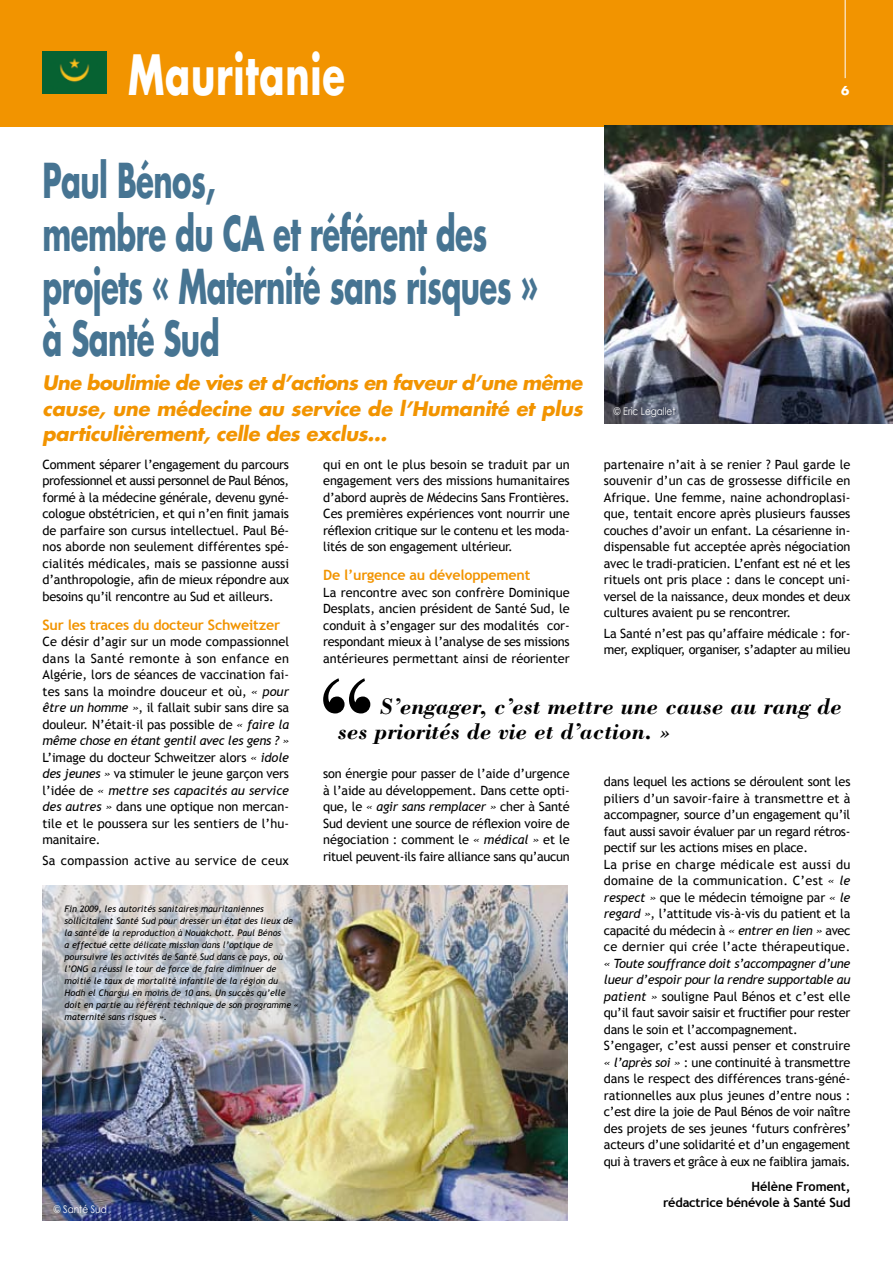
<style>
.page{position:relative;width:893px;height:1263px;background:#fff}
.page>*{position:absolute;margin:0;border:0;box-sizing:border-box;transform-origin:0 0}
.t1{font:700 54px "Futura";letter-spacing:.02em;color:#fff;scale:.68 1}
.t2{font:700 46.8px/52.5px "Futura";letter-spacing:-.02em;color:#467492;scale:.62 1}
.t3{font:italic 700 23.25px/24.8px "Bodoni";color:#000}
.t4{font:italic 700 19.5px/25.5px "Futura";letter-spacing:-.02em;color:#f29400;text-align:justify}
.t5{font:700 14.25px "Trebuchet MS";letter-spacing:-.015em;color:#f29400}
.t6{font:12.75px/16.5px "Trebuchet MS";letter-spacing:-.015em;color:#000;text-align:justify}
.t7{font:700 12.75px/16.5px "Trebuchet MS";letter-spacing:-.015em;color:#000;text-align:right}
.t8{font:12.75px "Trebuchet MS";letter-spacing:.025em;color:#000}
.t9{font:700 12px "Futura";color:#fff}
.t10{font:10.5px "Century Gothic";color:#fff;scale:.85 1}
.t11{font:italic 9px/12px "Trebuchet MS";color:#000}
.s1{font-style:italic}
</style>
<div class="page">
<div style="left:0;top:0;width:893px;height:126px;background:#f29400"></div>
<img style="left:43px;top:886px;width:525px;height:334px">
<svg style="left:42px;top:885px;width:285px;height:166px"></svg>
<img style="left:604px;top:126px;width:289px;height:298px">
<svg style="left:323px;top:678px;width:47px;height:35px"></svg>
<hr style="left:845px;top:0;width:1px;height:78px;background:#fff">
<img style="left:43px;top:51px;width:64px;height:43px">
<h1 class="t1" style="left:128px;top:37px;width:320px">Mauritanie</h1>
<h2 class="t2" style="left:43px;top:153px;width:801px">Paul Bénos,<br>membre du CA et référent des projets « Maternité sans risques » à Santé Sud</h2>
<h3 class="t4" style="left:43px;top:369px;width:542px">Une boulimie de vies et d’actions en faveur d’une même cause, une médecine au service de l’Humanité et plus particulièrement, celle des exclus…</h3>
<p class="t10" style="left:614px;top:405px;width:74px">© Eric Legallet</p>
<p class="t9" style="left:841px;top:83px;width:10px">6</p>
<p class="t6" style="left:43px;top:456px;width:248px">Comment séparer l’engagement du parcours professionnel et aussi personnel de Paul Bénos, formé à la médecine générale, devenu gyné&shy;cologue obstétricien, et qui n’en finit jamais de parfaire son cursus intellectuel. Paul Bé&shy;nos aborde non seulement différentes spé&shy;cialités médicales, mais se passionne aussi d’anthropologie, afin de mieux répondre aux besoins qu’il rencontre au Sud et ailleurs.</p>
<p class="t5" style="left:43px;top:616px;width:239px">Sur les traces du docteur Schweitzer</p>
<p class="t6" style="left:42px;top:634px;width:248px">Ce désir d’agir sur un mode compassionnel dans la Santé remonte à son enfance en Algérie, lors de séances de vaccination fai&shy;tes sans la moindre douceur et où, <span class="s1">« pour être un homme »</span>, il fallait subir sans dire sa douleur. N’était-il pas possible de <span class="s1">« faire la même chose en étant gentil avec les gens ? » </span>L’image du docteur Schweitzer alors <span class="s1">« idole des jeunes »</span> va stimuler le jeune garçon vers l’idée de <span class="s1">« mettre ses capacités au service des autres »</span> dans une optique non mercan&shy;tile et le poussera sur les sentiers de l’hu&shy;manitaire.</p>
<p class="t8" style="left:43px;top:853px;width:248px">Sa compassion active au service de ceux</p>
<p class="t11" style="left:65px;top:902px;width:236px">Fin 2009, les autorités sanitaires mauritaniennes sollicitaient Santé Sud pour dresser un état des lieux de la santé de la reproduction à Nouakchott. Paul Bénos<br>a effectué cette délicate mission dans l’optique de poursuivre les activités de Santé Sud dans ce pays, où l’ONG a réussi le tour de force de faire diminuer de moitié le taux de mortalité infantile de la région du Hodh el Chargui en moins de 10 ans. Un succès qu’elle doit en partie au référent technique de son programme « maternité sans risques ».</p>
<p class="t10" style="left:54px;top:1202px;width:64px">© Santé Sud</p>
<p class="t6" style="left:323px;top:456px;width:248px">qui en ont le plus besoin se traduit par un engagement vers des missions humanitaires d’abord auprès de Médecins Sans Frontières.<br>Ces premières expériences vont nourrir une réflexion critique sur le contenu et les moda&shy;lités de son engagement ultérieur.</p>
<p class="t5" style="left:323px;top:566px;width:209px">De l’urgence au développement</p>
<p class="t6" style="left:323px;top:584px;width:248px">La rencontre avec son confrère Dominique Desplats, ancien président de Santé Sud, le conduit à s’engager sur des modalités cor&shy;respondant mieux à l’analyse de ses missions antérieures permettant ainsi de réorienter</p>
<p class="t6" style="left:604px;top:456px;width:248px">partenaire n’ait à se renier ? Paul garde le souvenir d’un cas de grossesse difficile en Afrique. Une femme, naine achondroplasi&shy;que, tentait encore après plusieurs fausses couches d’avoir un enfant. La césarienne in&shy;dispensable fut acceptée après négociation avec le tradi-praticien. L’enfant est né et les rituels ont pris place : dans le concept uni&shy;versel de la naissance, deux mondes et deux cultures avaient pu se rencontrer.</p>
<p class="t6" style="left:604px;top:625px;width:248px">La Santé n’est pas qu’affaire médicale : for&shy;mer, expliquer, organiser, s’adapter au milieu</p>
<h3 class="t3" style="left:338px;top:694px;width:505px;text-indent:43px">S’engager, c’est mettre une cause au rang de ses priorités de vie et d’action. »</h3>
<p class="t6" style="left:323px;top:766px;width:248px">son énergie pour passer de l’aide d’urgence à l’aide au développement. Dans cette opti&shy;que, le <span class="s1">« agir sans remplacer »</span> cher à Santé Sud devient une source de réflexion voire de négociation : comment le <span class="s1">« médical »</span> et le rituel peuvent-ils faire alliance sans qu’aucun</p>
<p class="t6" style="left:604px;top:774px;width:248px;text-align:left">dans lequel les actions se déroulent sont les piliers d’un savoir-faire à transmettre et à accompagner, source d’un engagement qu’il faut aussi savoir évaluer par un regard rétros&shy;pectif sur les actions mises en place.<br>La prise en charge médicale est aussi du domaine de la communication. C’est <span class="s1">« le respect »</span> que le médecin témoigne par <span class="s1">« le regard »</span>, l’attitude vis-à-vis du patient et la capacité du médecin à <span class="s1">« entrer en lien »</span> avec ce dernier qui crée l’acte thérapeutique.</p>
<p class="t6" style="left:604px;top:955px;width:249px;text-align:left"><span class="s1">« Toute souffrance doit s’accompagner d’une lueur d’espoir pour la rendre supportable au patient »</span> souligne Paul Bénos et c’est elle qu’il faut savoir saisir et fructifier pour rester dans le soin et l’accompagnement.<br>S’engager, c’est aussi penser et construire <span class="s1">« l’après soi »</span> : une continuité à transmettre dans le respect des différences trans-géné&shy;rationnelles aux plus jeunes d’entre nous : c’est dire la joie de Paul Bénos de voir naître des projets de ses jeunes ‘futurs confrères’ acteurs d’une solidarité et d’un engagement qui à travers et grâce à eux ne faiblira jamais.</p>
<p class="t7" style="left:663px;top:1178px;width:189px">Hélène Froment,<br>rédactrice bénévole à Santé Sud</p>
</div>
